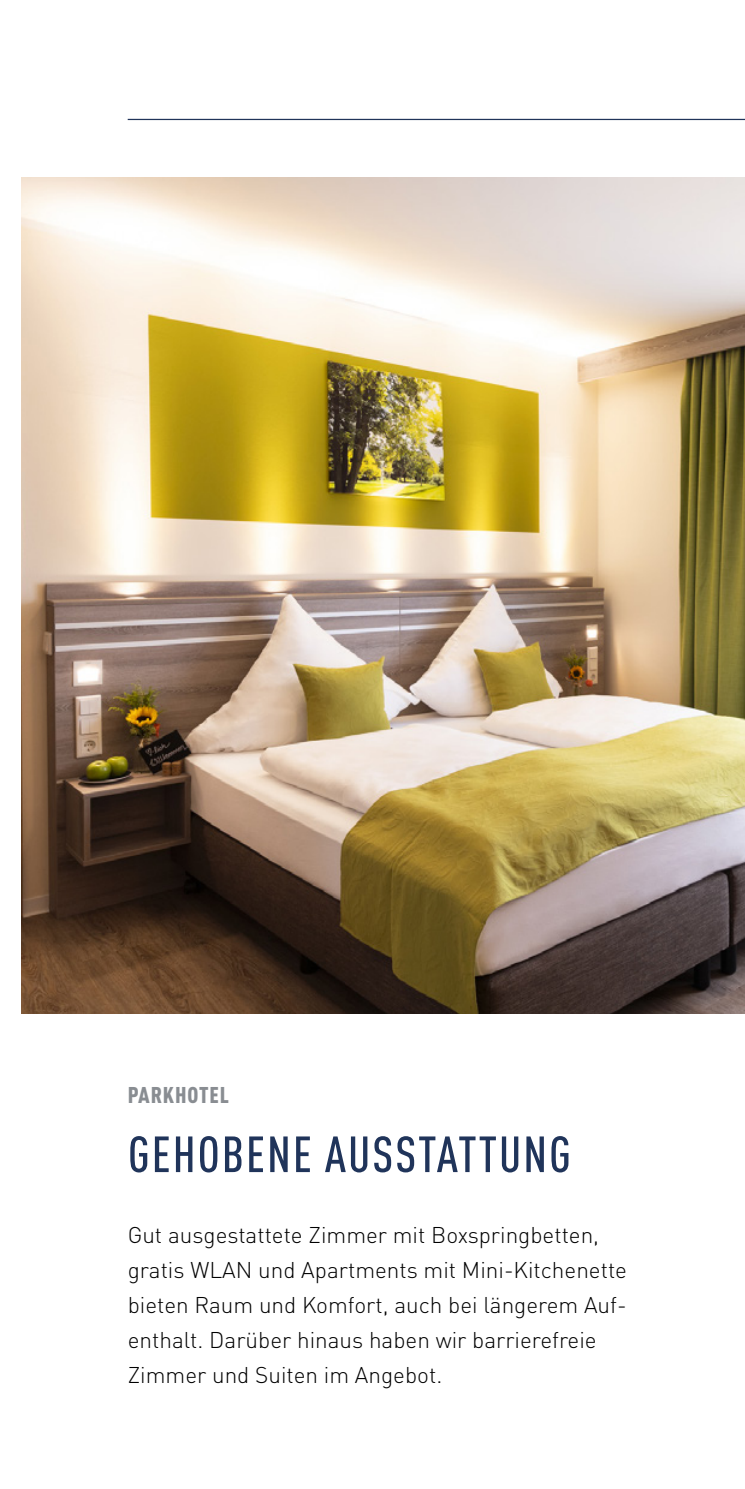
<style>
.page{position:relative;width:745px;height:1489px;background:#fff}
.page>*{position:absolute;margin:0;border:0;box-sizing:border-box;transform-origin:0 0}
.t1{font:500 condensed 50px "DIN Pro";letter-spacing:.04em;color:#20345a}
.t2{font:300 22.5px/35px "DIN Pro";color:#000}
.t3{font:900 condensed 22.5px "DIN Pro";letter-spacing:.04em;color:#898d92}
</style>
<div class="page">
<hr style="left:128px;top:119px;width:616px;height:1px;background:#20345a">
<img style="left:21px;top:177px;width:723px;height:836px">
<p class="t3" style="left:128px;top:1077px;width:103px">PARKHOTEL</p>
<h1 class="t1" style="left:128px;top:1117px;width:444px">GEHOBENE AUSSTATTUNG</h1>
<p class="t2" style="left:128px;top:1214px;width:500px">Gut ausgestattete Zimmer mit Boxspringbetten, gratis WLAN und Apartments mit Mini-Kitchenette bieten Raum und Komfort, auch bei längerem Auf&shy;enthalt. Darüber hinaus haben wir barrierefreie Zimmer und Suiten im Angebot.</p>
</div>
